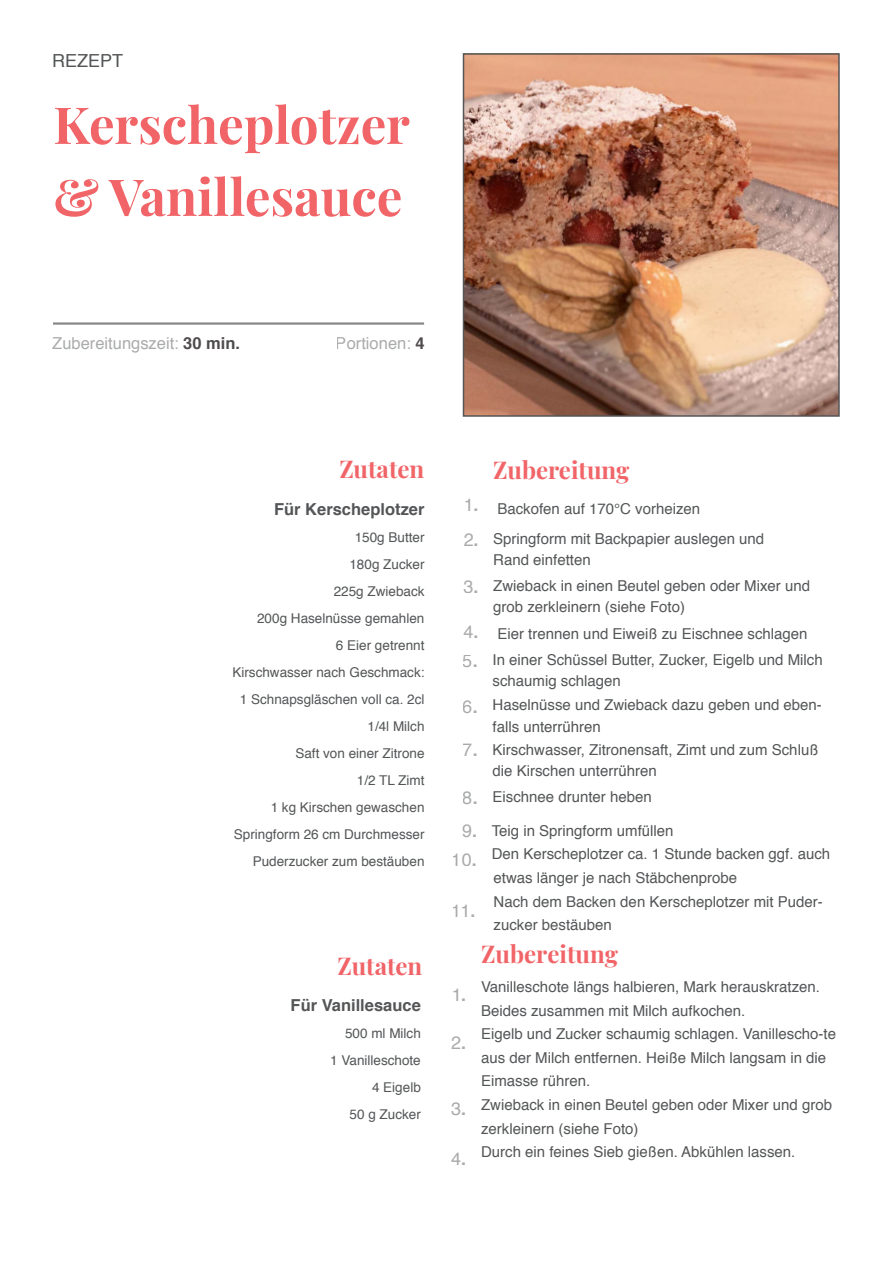
<style>
.page{position:relative;width:893px;height:1263px;background:#fff}
.page>*{position:absolute;margin:0;border:0;box-sizing:border-box;transform-origin:0 0}
.t1{font:51px "Playfair Display";color:#f16468}
.t2{font:24px "Playfair Display";color:#f16468}
.t3{font:18px/28.3px "Helvetica";color:#545557;text-align:center}
.t4{font:16.5px "Helvetica";color:#545557}
.t5{font:700 16.5px "Helvetica";color:#545557}
.t6{font:15px/23.7px "Helvetica";color:#545557}
.t7{font:13.5px "Helvetica";color:#545557}
.s1{font-weight:700;color:#231f20}
.s2{font-weight:700}
.s3{font-size:18px}
.s4{font-weight:700;font-size:18px}
</style>
<div class="page">
<img style="left:466px;top:56px;width:371px;height:358px">
<div style="left:463px;top:53px;width:377px;height:364px;border:2px solid #545557"></div>
<hr style="left:53px;top:322px;width:371px;height:3px;background:#545557">
<p class="t3" style="left:52px;top:48px;width:73px">REZEPT</p>
<p class="t1" style="left:53px;top:85px;width:358px">Kerscheplotzer</p>
<p class="t1" style="left:53px;top:157px;width:351px">&amp; Vanillesauce</p>
<p class="t4" style="left:52px;top:330px;width:189px">Zubereitungszeit: <span class="s1">30 min.</span></p>
<p class="t4" style="left:336px;top:330px;width:90px">Portionen: <span class="s1">4</span></p>
<p class="t2" style="left:339px;top:451px;width:86px">Zutaten</p>
<p class="t2" style="left:493px;top:451px;width:138px">Zubereitung</p>
<p class="t5" style="left:274px;top:495px;width:152px">Für Kerscheplotzer</p>
<p class="t7" style="left:355px;top:526px;width:71px">150g Butter</p>
<p class="t7" style="left:349px;top:553px;width:77px">180g Zucker</p>
<p class="t7" style="left:334px;top:580px;width:92px">225g Zwieback</p>
<p class="t7" style="left:257px;top:607px;width:169px">200g Haselnüsse gemahlen</p>
<p class="t7" style="left:336px;top:634px;width:90px">6 Eier getrennt</p>
<p class="t7" style="left:232px;top:661px;width:194px">Kirschwasser nach Geschmack:</p>
<p class="t7" style="left:240px;top:688px;width:186px">1 Schnapsgläschen voll ca. 2cl</p>
<p class="t7" style="left:367px;top:715px;width:59px">1/4l Milch</p>
<p class="t7" style="left:295px;top:742px;width:131px">Saft von einer Zitrone</p>
<p class="t7" style="left:357px;top:769px;width:69px">1/2 TL Zimt</p>
<p class="t7" style="left:271px;top:796px;width:155px">1 kg Kirschen gewaschen</p>
<p class="t7" style="left:234px;top:823px;width:192px">Springform 26 cm Durchmesser</p>
<p class="t7" style="left:253px;top:850px;width:173px">Puderzucker zum bestäuben</p>
<p class="t6" style="left:463px;top:497px;width:238px"><sup>1</sup><sup>.</sup> Backofen auf 170°C vorheizen</p>
<p class="t3" style="left:463px;top:526px;width:17px">2<span class="s2">.</span></p>
<p class="t3" style="left:463px;top:573px;width:17px">3<span class="s2">.</span></p>
<p class="t3" style="left:463px;top:618px;width:17px">4<span class="s2">.</span></p>
<p class="t6" style="left:492px;top:649px;width:332px;line-height:21.3px">In einer Schüssel Butter, Zucker, Eigelb und Milch schaumig schlagen</p>
<p class="t6" style="left:493px;top:527px;width:272px">Springform mit Backpapier auslegen und</p>
<p class="t6" style="left:493px;top:549px;width:99px">Rand einfetten</p>
<p class="t6" style="left:493px;top:575px;width:318px;line-height:21.3px">Zwieback in einen Beutel geben oder Mixer und grob zerkleinern (siehe Foto)</p>
<p class="t6" style="left:497px;top:622px;width:312px">Eier trennen und Eiweiß zu Eischnee schlagen</p>
<p class="t3" style="left:463px;top:647px;width:17px">5<span class="s2">.</span></p>
<p class="t6" style="left:492px;top:695px;width:331px;line-height:21.3px">Haselnüsse und Zwieback dazu geben und eben&shy;falls unterrühren</p>
<p class="t3" style="left:463px;top:693px;width:17px">6<span class="s2">.</span></p>
<p class="t3" style="left:463px;top:736px;width:17px">7<span class="s2">.</span></p>
<p class="t6" style="left:463px;top:785px;width:191px"><span class="s3">8</span><span class="s4">.</span> Eischnee drunter heben</p>
<p class="t3" style="left:452px;top:817px;width:27px">9<span class="s2">.<br></span>10<span class="s2">.</span></p>
<p class="t3" style="left:452px;top:896px;width:25px">11<span class="s2">.</span></p>
<p class="t6" style="left:492px;top:739px;width:327px;line-height:21.3px">Kirschwasser, Zitronensaft, Zimt und zum Schluß die Kirschen unterrühren</p>
<p class="t6" style="left:492px;top:819px;width:340px">Teig in Springform umfüllen<br>Den Kerscheplotzer ca. 1 Stunde backen ggf. auch etwas länger je nach Stäbchenprobe<br>Nach dem Backen den Kerscheplotzer mit Puder&shy;zucker bestäuben</p>
<p class="t2" style="left:481px;top:935px;width:139px">Zubereitung</p>
<p class="t6" style="left:481px;top:975px;width:356px">Vanilleschote längs halbieren, Mark herauskratzen.<br>Beides zusammen mit Milch aufkochen.<br>Eigelb und Zucker schaumig schlagen. Vanillescho-te aus der Milch entfernen. Heiße Milch langsam in die Eimasse rühren.<br>Zwieback in einen Beutel geben oder Mixer und grob zerkleinern (siehe Foto)<br>Durch ein feines Sieb gießen. Abkühlen lassen.</p>
<p class="t2" style="left:337px;top:947px;width:86px">Zutaten</p>
<p class="t5" style="left:291px;top:991px;width:132px">Für Vanillesauce</p>
<p class="t7" style="left:345px;top:1022px;width:77px">500 ml Milch</p>
<p class="t7" style="left:330px;top:1049px;width:92px">1 Vanilleschote</p>
<p class="t7" style="left:372px;top:1076px;width:50px">4 Eigelb</p>
<p class="t7" style="left:350px;top:1103px;width:73px">50 g Zucker</p>
<p class="t3" style="left:451px;top:981px;width:17px">1<span class="s2">.</span></p>
<p class="t3" style="left:451px;top:1028px;width:17px">2<span class="s2">.</span></p>
<p class="t3" style="left:451px;top:1095px;width:17px">3<span class="s2">.</span></p>
<p class="t3" style="left:451px;top:1145px;width:17px">4<span class="s2">.</span></p>
</div>
